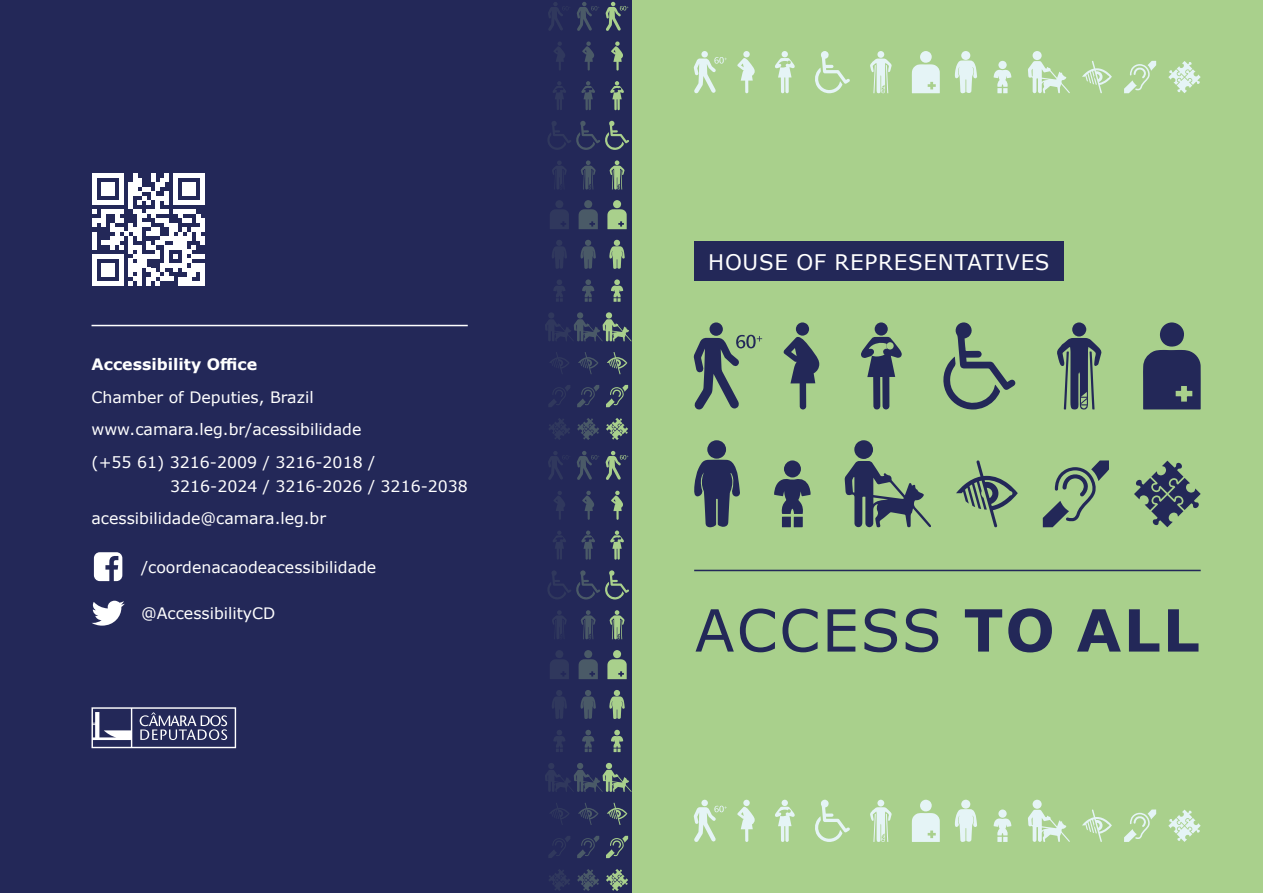
<style>
.page{position:relative;width:1263px;height:893px;background:#fff}
.page>*{position:absolute;margin:0;border:0;box-sizing:border-box;transform-origin:0 0}
.t1{font:58.2px "Verdana";letter-spacing:.035em;color:#232858}
.t2{font:21.45px "Verdana";letter-spacing:.035em;color:#fff}
.t3{font:15.75px/32.5px "Verdana";color:#fff}
.t4{font:700 15.75px "Verdana";color:#fff}
.s1{font-weight:700}
</style>
<div class="page">
<div style="left:631px;top:0;width:632px;height:893px;background:#a9d08c"></div>
<div style="left:781px;top:800px;width:7px;height:6px;background:#e5f4f6;border-radius:3px"></div>
<svg style="left:775px;top:807px;width:20px;height:35px"></svg>
<svg style="left:737px;top:800px;width:18px;height:42px"></svg>
<svg style="left:694px;top:800px;width:33px;height:42px"></svg>
<svg style="left:912px;top:800px;width:28px;height:42px"></svg>
<svg style="left:955px;top:800px;width:22px;height:42px"></svg>
<svg style="left:1082px;top:809px;width:30px;height:33px"></svg>
<svg style="left:1124px;top:809px;width:32px;height:33px"></svg>
<svg style="left:1168px;top:810px;width:33px;height:32px"></svg>
<svg style="left:994px;top:809px;width:17px;height:33px"></svg>
<svg style="left:1028px;top:800px;width:42px;height:42px"></svg>
<svg style="left:815px;top:800px;width:35px;height:42px"></svg>
<svg style="left:870px;top:800px;width:22px;height:42px"></svg>
<div style="left:781px;top:51px;width:7px;height:6px;background:#e5f4f6;border-radius:3px"></div>
<svg style="left:775px;top:58px;width:20px;height:35px"></svg>
<svg style="left:737px;top:51px;width:18px;height:42px"></svg>
<svg style="left:694px;top:51px;width:33px;height:42px"></svg>
<svg style="left:912px;top:51px;width:28px;height:42px"></svg>
<svg style="left:955px;top:51px;width:22px;height:42px"></svg>
<svg style="left:1082px;top:61px;width:30px;height:32px"></svg>
<svg style="left:1124px;top:61px;width:32px;height:32px"></svg>
<svg style="left:1168px;top:61px;width:33px;height:32px"></svg>
<svg style="left:994px;top:61px;width:17px;height:32px"></svg>
<svg style="left:1028px;top:51px;width:42px;height:42px"></svg>
<svg style="left:815px;top:51px;width:35px;height:42px"></svg>
<svg style="left:870px;top:51px;width:22px;height:42px"></svg>
<div style="left:694px;top:241px;width:370px;height:40px;background:#232858"></div>
<div style="left:875px;top:322px;width:13px;height:14px;background:#232858;border-radius:7px"></div>
<svg style="left:861px;top:337px;width:41px;height:73px"></svg>
<svg style="left:783px;top:322px;width:36px;height:87px"></svg>
<svg style="left:694px;top:440px;width:46px;height:88px"></svg>
<svg style="left:693px;top:322px;width:69px;height:88px"></svg>
<svg style="left:956px;top:460px;width:62px;height:67px"></svg>
<svg style="left:1043px;top:460px;width:66px;height:67px"></svg>
<svg style="left:1134px;top:461px;width:67px;height:66px"></svg>
<svg style="left:774px;top:460px;width:36px;height:67px"></svg>
<svg style="left:1143px;top:322px;width:58px;height:87px"></svg>
<svg style="left:845px;top:440px;width:86px;height:87px"></svg>
<svg style="left:943px;top:322px;width:73px;height:87px"></svg>
<svg style="left:1057px;top:322px;width:44px;height:88px"></svg>
<hr style="left:694px;top:570px;width:507px;height:1px;background:#232858">
<div style="left:0;top:0;width:631px;height:893px;background:#232858"></div>
<svg style="left:610px;top:81px;width:14px;height:29px"></svg>
<svg style="left:611px;top:41px;width:12px;height:30px"></svg>
<svg style="left:607px;top:200px;width:20px;height:29px"></svg>
<svg style="left:609px;top:240px;width:16px;height:29px"></svg>
<svg style="left:607px;top:352px;width:20px;height:22px"></svg>
<svg style="left:606px;top:385px;width:22px;height:22px"></svg>
<svg style="left:606px;top:418px;width:22px;height:22px"></svg>
<svg style="left:611px;top:279px;width:12px;height:23px"></svg>
<svg style="left:609px;top:160px;width:15px;height:30px"></svg>
<svg style="left:610px;top:530px;width:14px;height:30px"></svg>
<svg style="left:611px;top:491px;width:12px;height:29px"></svg>
<svg style="left:607px;top:650px;width:20px;height:29px"></svg>
<svg style="left:609px;top:690px;width:16px;height:29px"></svg>
<svg style="left:607px;top:803px;width:20px;height:22px"></svg>
<svg style="left:606px;top:836px;width:22px;height:22px"></svg>
<svg style="left:606px;top:869px;width:22px;height:22px"></svg>
<svg style="left:611px;top:730px;width:12px;height:22px"></svg>
<svg style="left:609px;top:610px;width:15px;height:29px"></svg>
<svg style="left:581px;top:81px;width:14px;height:29px"></svg>
<svg style="left:582px;top:41px;width:12px;height:30px"></svg>
<svg style="left:577px;top:2px;width:51px;height:29px"></svg>
<svg style="left:578px;top:200px;width:20px;height:29px"></svg>
<svg style="left:580px;top:240px;width:16px;height:29px"></svg>
<svg style="left:578px;top:352px;width:20px;height:22px"></svg>
<svg style="left:577px;top:385px;width:22px;height:22px"></svg>
<svg style="left:577px;top:418px;width:22px;height:22px"></svg>
<svg style="left:582px;top:279px;width:12px;height:23px"></svg>
<svg style="left:581px;top:160px;width:15px;height:30px"></svg>
<svg style="left:581px;top:530px;width:14px;height:30px"></svg>
<svg style="left:582px;top:491px;width:12px;height:29px"></svg>
<svg style="left:577px;top:451px;width:51px;height:29px"></svg>
<svg style="left:578px;top:650px;width:20px;height:29px"></svg>
<svg style="left:580px;top:690px;width:16px;height:29px"></svg>
<svg style="left:578px;top:803px;width:20px;height:22px"></svg>
<svg style="left:577px;top:836px;width:22px;height:22px"></svg>
<svg style="left:577px;top:869px;width:22px;height:22px"></svg>
<svg style="left:582px;top:730px;width:12px;height:22px"></svg>
<svg style="left:581px;top:610px;width:15px;height:29px"></svg>
<svg style="left:553px;top:81px;width:13px;height:29px"></svg>
<svg style="left:554px;top:42px;width:11px;height:28px"></svg>
<svg style="left:548px;top:2px;width:17px;height:29px"></svg>
<svg style="left:550px;top:200px;width:19px;height:29px"></svg>
<svg style="left:552px;top:240px;width:15px;height:29px"></svg>
<svg style="left:550px;top:352px;width:19px;height:22px"></svg>
<svg style="left:548px;top:385px;width:22px;height:22px"></svg>
<svg style="left:549px;top:418px;width:21px;height:22px"></svg>
<svg style="left:553px;top:280px;width:12px;height:22px"></svg>
<svg style="left:545px;top:312px;width:86px;height:29px"></svg>
<svg style="left:548px;top:121px;width:81px;height:29px"></svg>
<svg style="left:552px;top:161px;width:15px;height:28px"></svg>
<svg style="left:553px;top:531px;width:13px;height:28px"></svg>
<svg style="left:554px;top:491px;width:11px;height:28px"></svg>
<svg style="left:548px;top:451px;width:17px;height:29px"></svg>
<svg style="left:550px;top:650px;width:19px;height:29px"></svg>
<svg style="left:552px;top:690px;width:15px;height:29px"></svg>
<svg style="left:550px;top:803px;width:19px;height:22px"></svg>
<svg style="left:548px;top:836px;width:22px;height:22px"></svg>
<svg style="left:549px;top:869px;width:21px;height:22px"></svg>
<svg style="left:553px;top:730px;width:12px;height:22px"></svg>
<svg style="left:545px;top:763px;width:86px;height:29px"></svg>
<svg style="left:548px;top:570px;width:81px;height:29px"></svg>
<svg style="left:552px;top:610px;width:15px;height:29px"></svg>
<svg style="left:92px;top:707px;width:144px;height:41px"></svg>
<svg style="left:93px;top:173px;width:112px;height:113px"></svg>
<div style="left:200px;top:263px;width:5px;height:14px;background:#fff"></div>
<div style="left:200px;top:277px;width:5px;height:9px;background:#fff"></div>
<hr style="left:92px;top:325px;width:376px;height:1px;background:#fff">
<svg style="left:94px;top:552px;width:28px;height:29px"></svg>
<svg style="left:92px;top:601px;width:33px;height:25px"></svg>
<p class="t4" style="left:92px;top:354px;width:167px">Accessibility Office</p>
<p class="t3" style="left:92px;top:381px;width:285px">Chamber of Deputies, Brazil www.camara.leg.br/acessibilidade (+55 61) 3216-2009 / 3216-2018 /</p>
<p class="t3" style="left:92px;top:470px;width:378px;text-indent:79px">3216-2024 / 3216-2026 / 3216-2038 acessibilidade@camara.leg.br</p>
<p class="t3" style="left:141px;top:550px;width:237px">/coordenacaodeacessibilidade</p>
<p class="t3" style="left:141px;top:597px;width:136px">@AccessibilityCD</p>
<h2 class="t2" style="left:708px;top:247px;width:343px">HOUSE OF REPRESENTATIVES</h2>
<h1 class="t1" style="left:695px;top:590px;width:506px">ACCESS <span class="s1">TO ALL</span></h1>
</div>
